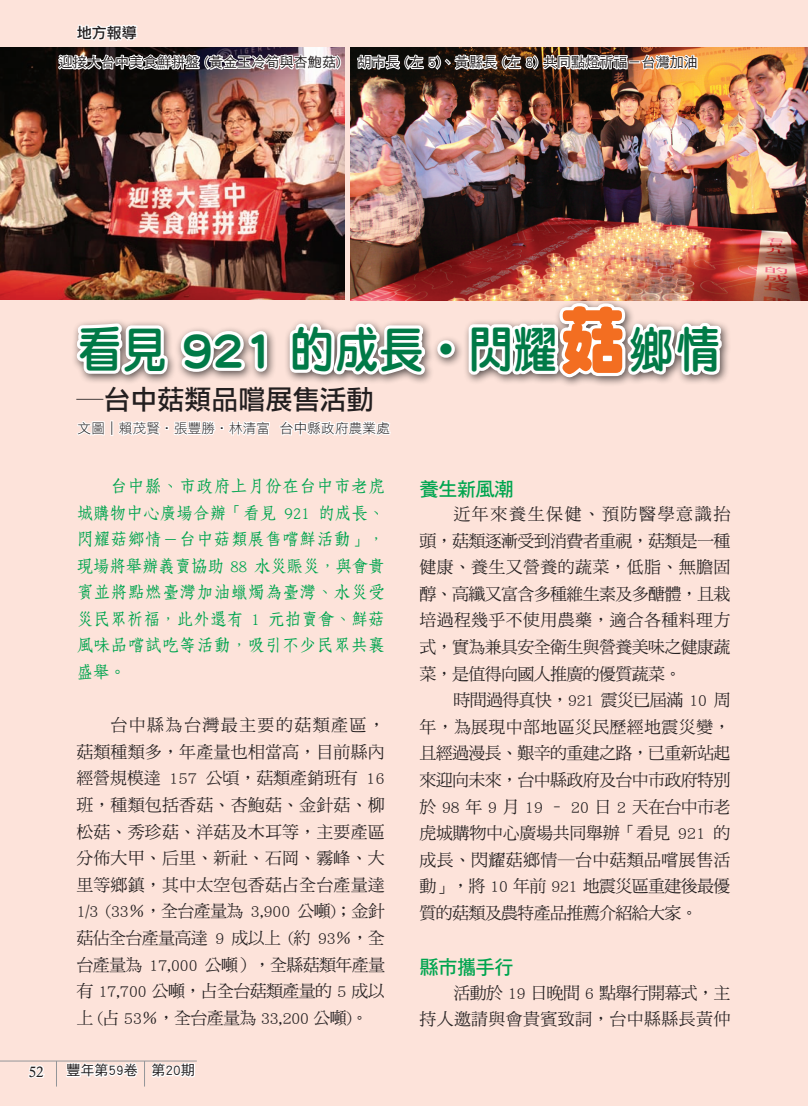
<style>
.page{position:relative;width:808px;height:1106px;background:#fde3da}
.page>*{position:absolute;margin:0;border:0;box-sizing:border-box;transform-origin:0 0}
.內文{font:49.5px "DF Yuan Std W8";color:#017a47;scale:.9 1}
.內文-2{font:27px "DF Li Hei Std W5";color:#231f20}
.內文-3{font:19.5px "DF Hei Std W7";letter-spacing:-.04em;color:#00a54f}
.內文-4{font:16.95px/26.5px "DF Ming Std W5";letter-spacing:-.04em;color:#231f20;text-align:justify}
.內文-5{font:16.95px/26.5px "DF Fang Song Std W6";letter-spacing:.01em;color:#00a54f;text-align:justify}
.內文-6{font:16.95px/26.5px "DF Ming Std W5";letter-spacing:.015em;color:#231f20;text-align:right}
.正常{font:15px "DF Li Hei Std W5";color:#231f20}
.t1{font:15px "Calisto";color:#231f20}
.內文-7{font:13.95px "DF Hei Std W5";letter-spacing:.01em;color:#231f20}
.正常-2{font:13.95px "DF Hei Std W5";color:#231f20}
.內文-8{font:13.5px "DF Li Hei Std W3";letter-spacing:.02em;color:#231f20}
.s1{font-family:"DF Yuan Std W12";font-size:73.5px;color:#f36e21}
</style>
<div class="page">
<img style="left:0;top:48px;width:57px;height:252px">
<img style="left:726px;top:48px;width:82px;height:253px">
<img style="left:57px;top:24px;width:669px;height:412px">
<svg style="left:28px;top:1065px;width:17px;height:13px"></svg>
<hr style="left:0;top:1060px;width:197px;height:1px;background:#939598">
<svg style="left:56px;top:1061px;width:1px;height:25px"></svg>
<svg style="left:65px;top:1060px;width:131px;height:26px"></svg>
<p class="正常" style="left:77px;top:24px;width:62px">地方報導</p>
<p class="內文-7" style="left:59px;top:55px;width:283px">迎接大台中美食鮮拼盤 (黃金玉冷筍與杏鮑菇)</p>
<p class="內文-7" style="left:357px;top:55px;width:342px">胡市長 (左 5)、黃縣長 (左 8) 共同點燈祈福－台灣加油</p>
<p class="內文" style="left:78px;top:322px;width:716px">看見 921 的成長‧閃耀<span class="s1">菇</span>鄉情</p>
<p class="內文-2" style="left:77px;top:385px;width:299px">─台中菇類品嚐展售活動</p>
<p class="內文-8" style="left:78px;top:421px;width:314px">文圖｜賴茂賢‧張豐勝‧林清富 台中縣政府農業處</p>
<p class="內文-5" style="left:76px;top:472px;width:310px;text-indent:34px">台中縣、市政府上月份在台中市老虎城購物中心廣場合辦「看見 921 的成長、閃耀菇鄉情－台中菇類展售嚐鮮活動」，現場將舉辦義賣協助 88 水災賑災，與會貴賓並將點燃臺灣加油蠟燭為臺灣、水災受災民眾祈福，此外還有 1 元拍賣會、鮮菇風味品嚐試吃等活動，吸引不少民眾共襄盛舉。</p>
<p class="內文-4" style="left:76px;top:711px;width:310px;text-indent:34px">台中縣為台灣最主要的菇類產區，菇類種類多，年產量也相當高，目前縣內經營規模達 157 公頃，菇類產銷班有 16班，種類包括香菇、杏鮑菇、金針菇、柳松菇、秀珍菇、洋菇及木耳等，主要產區分佈大甲、后里、新社、石岡、霧峰、大里等鄉鎮，其中太空包香菇占全台產量達1/3 (33％，全台產量為 3,900 公噸)；金針菇佔全台產量高達 9 成以上 (約 93％，全台產量為 17,000 公噸），全縣菇類年產量有 17,700 公噸，占全台菇類產量的 5 成以上 (占 53％，全台產量為 33,200 公噸)。</p>
<p class="t1" style="left:29px;top:1063px;width:17px">52</p>
<p class="正常-2" style="left:66px;top:1062px;width:130px">豐年第59卷　第20期</p>
<p class="內文-3" style="left:419px;top:478px;width:96px">養生新風潮</p>
<p class="內文-4" style="left:419px;top:500px;width:313px;text-indent:34px">近年來養生保健、預防醫學意識抬頭，菇類逐漸受到消費者重視，菇類是一種健康、養生又營養的蔬菜，低脂、無膽固醇、高纖又富含多種維生素及多醣體，且栽培過程幾乎不使用農藥，適合各種料理方式，實為兼具安全衛生與營養美味之健康蔬菜，是值得向國人推廣的優質蔬菜。</p>
<p class="內文-4" style="left:419px;top:686px;width:313px;text-indent:34px">時間過得真快，921 震災已屆滿 10 周年，為展現中部地區災民歷經地震災變，且經過漫長、艱辛的重建之路，已重新站起來迎向未來，台中縣政府及台中市政府特別於98年9月19–20日2天在台中市老虎城購物中心廣場共同舉辦「看見 921 的成長、閃耀菇鄉情─台中菇類品嚐展售活動」，將 10 年前 921 地震災區重建後最優質的菇類及農特產品推薦介紹給大家。</p>
<p class="內文-3" style="left:419px;top:956px;width:96px">縣市攜手行</p>
<p class="內文-6" style="left:419px;top:979px;width:313px">活動於 19 日晚間 6 點舉行開幕式，主<br>持人邀請與會貴賓致詞，台中縣縣長黃仲</p>
</div>
